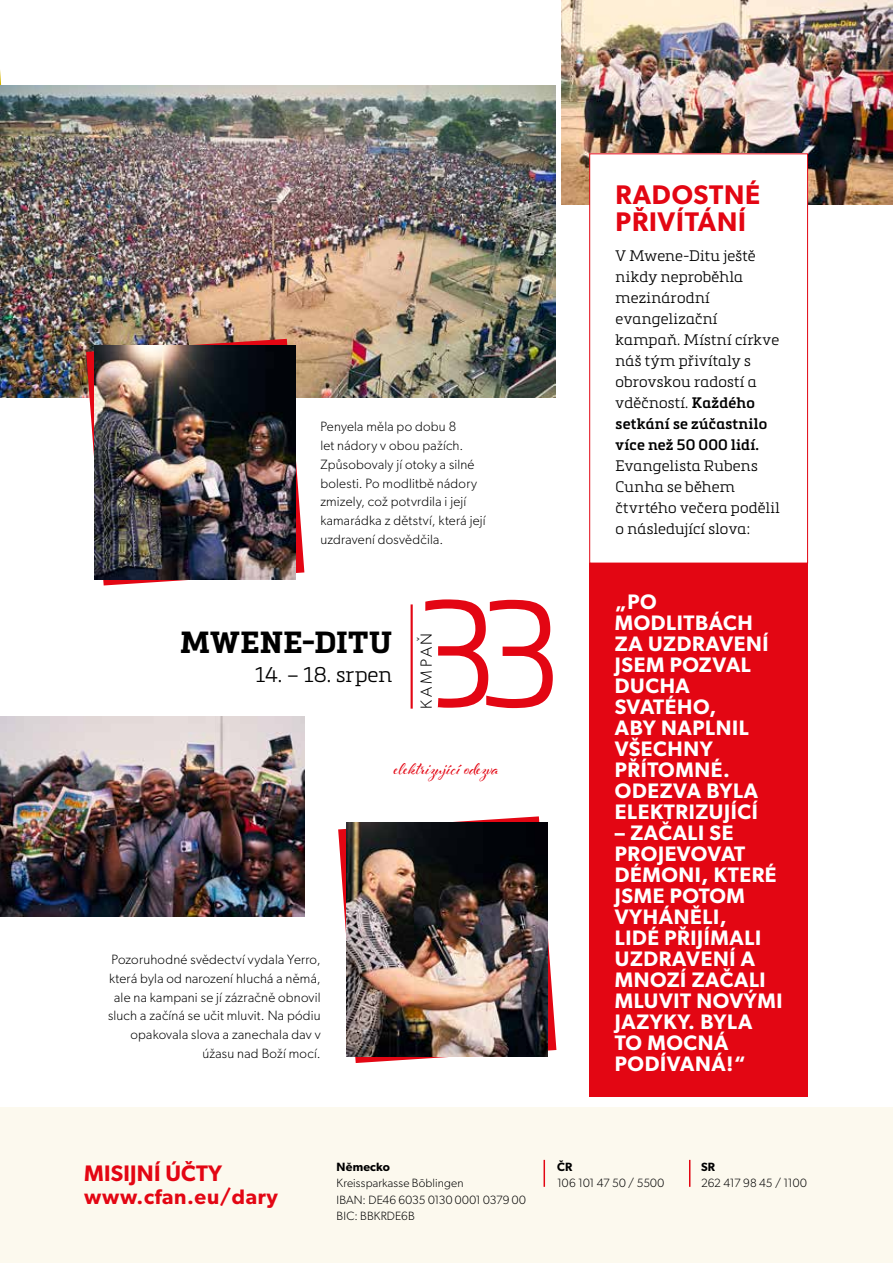
<style>
.page{position:relative;width:893px;height:1263px;background:#fff}
.page>*{position:absolute;margin:0;border:0;box-sizing:border-box;transform-origin:0 0}
.t1{font:300 148.5px "Metronic Slab Pro";color:#e30613}
.t2{font:700 30.15px "Metronic Slab Pro";letter-spacing:.01em;color:#000}
.t3{font:600 27px/27px "Gibson";letter-spacing:.03em;color:#e30613}
.t4{font:600 22.5px "Gibson";letter-spacing:.01em;color:#e30613}
.t5{font:600 21px/21px "Gibson";letter-spacing:.03em;color:#fff}
.t6{font:21px "Al Fresco";color:#e30613}
.t7{font:600 21px "Gibson";letter-spacing:.03em;color:#e30613}
.t8{font:300 21px "Metronic Slab Pro";color:#000}
.t9{font:300 16.2px "Gibson";letter-spacing:.175em;color:#000}
.t10{font:300 15px/21px "Metronic Slab Pro";letter-spacing:.015em;color:#000}
.t11{font:300 13.5px/18.8px "Gibson";letter-spacing:.015em;color:#000}
.t12{font:300 12px/16.5px "Gibson";letter-spacing:.01em;color:#000}
.t13{font:300 12px "Gibson";letter-spacing:-.01em;color:#000}
.t14{font:600 12px "Gibson";letter-spacing:.015em;color:#000}
.s1{font-weight:600}
</style>
<div class="page">
<img style="left:561px;top:0;width:332px;height:204px">
<svg style="left:0;top:70px;width:2px;height:15px"></svg>
<img style="left:0;top:85px;width:556px;height:312px">
<div style="left:589px;top:563px;width:219px;height:534px;background:#e30613"></div>
<img style="left:86px;top:339px;width:218px;height:246px">
<img style="left:95px;top:345px;width:201px;height:234px">
<div style="left:590px;top:154px;width:217px;height:409px;background:#fff"></div>
<div style="left:589px;top:153px;width:219px;height:410px;border:1px solid #e30613"></div>
<svg style="left:338px;top:816px;width:218px;height:247px"></svg>
<img style="left:347px;top:823px;width:201px;height:234px">
<img style="left:0;top:717px;width:304px;height:199px">
<hr style="left:411px;top:604px;width:2px;height:105px;background:#e30613">
<svg style="left:425px;top:599px;width:63px;height:109px"></svg>
<div style="left:0;top:1108px;width:893px;height:155px;background:#fcf9ee"></div>
<svg style="left:544px;top:1160px;width:1px;height:27px"></svg>
<svg style="left:689px;top:1160px;width:1px;height:27px"></svg>
<p class="t11" style="left:320px;top:417px;width:167px">Penyela měla po dobu 8<br>let nádory v obou pažích.<br>Způsobovaly jí otoky a silné bolesti. Po modlitbě nádory zmizely, což potvrdila i její kamarádka z dětství, která její uzdravení dosvědčila.</p>
<h2 class="t2" style="left:180px;top:623px;width:214px">MWENE-DITU</h2>
<h3 class="t8" style="left:255px;top:660px;width:138px">14. – 18. srpen</h3>
<p class="t9" style="left:416px;top:709px;width:78px;rotate:-90deg">KAMPAŇ</p>
<h1 class="t1" style="left:479px;top:554px;width:83px">3</h1>
<p class="t11" style="left:108px;top:950px;width:214px;text-align:right">Pozoruhodné svědectví vydala Yerro, která byla od narození hluchá a němá, ale na kampani se jí zázračně obnovil sluch a začíná se učit mluvit. Na pódiu opakovala slova a zanechala dav v úžasu nad Boží mocí.</p>
<h3 class="t6" style="left:394px;top:754px;width:106px">elektrizující odezva</h3>
<h3 class="t3" style="left:616px;top:181px;width:146px">RADOSTNÉ<br>PŘIVÍTÁNÍ</h3>
<p class="t10" style="left:616px;top:245px;width:165px">V Mwene-Ditu ještě nikdy neproběhla mezinárodní evangelizační kampaň. Místní církve náš tým přivítaly s obrovskou radostí a vděčností. <span class="s1">Každého setkání se zúčastnilo více než 50 000 lidí.</span></p>
<p class="t10" style="left:616px;top:455px;width:166px">Evangelista Rubens<br>Cunha se během čtvrtého večera podělil o následující slova:</p>
<h3 class="t5" style="left:615px;top:591px;width:155px">„PO<br>MODLITBÁCH<br>ZA UZDRAVENÍ<br>JSEM POZVAL<br>DUCHA<br>SVATÉHO,<br>ABY NAPLNIL<br>VŠECHNY<br>PŘÍTOMNÉ.<br>ODEZVA BYLA<br>ELEKTRIZUJÍCÍ</h3>
<h3 class="t5" style="left:615px;top:822px;width:169px">– ZAČALI SE<br>PROJEVOVAT<br>DÉMONI, KTERÉ<br>JSME POTOM<br>VYHÁNĚLI,<br>LIDÉ PŘIJÍMALI<br>UZDRAVENÍ A<br>MNOZÍ ZAČALI<br>MLUVIT NOVÝMI<br>JAZYKY. BYLA<br>TO MOCNÁ<br>PODÍVANÁ!“</h3>
<h3 class="t4" style="left:84px;top:1159px;width:139px">MISIJNÍ ÚČTY</h3>
<p class="t14" style="left:337px;top:1159px;width:55px">Německo</p>
<p class="t12" style="left:337px;top:1175px;width:191px">Kreissparkasse Böblingen<br>IBAN: DE46 6035 0130 0001 0379 00<br>BIC: BBKRDE6B</p>
<h3 class="t7" style="left:84px;top:1184px;width:195px">www.cfan.eu/dary</h3>
<p class="t14" style="left:557px;top:1159px;width:17px">ČR</p>
<p class="t12" style="left:557px;top:1175px;width:108px">106 101 47 50 / 5500</p>
<p class="t14" style="left:701px;top:1159px;width:16px">SR</p>
<p class="t13" style="left:701px;top:1176px;width:107px">262 417 98 45 / 1100</p>
</div>
